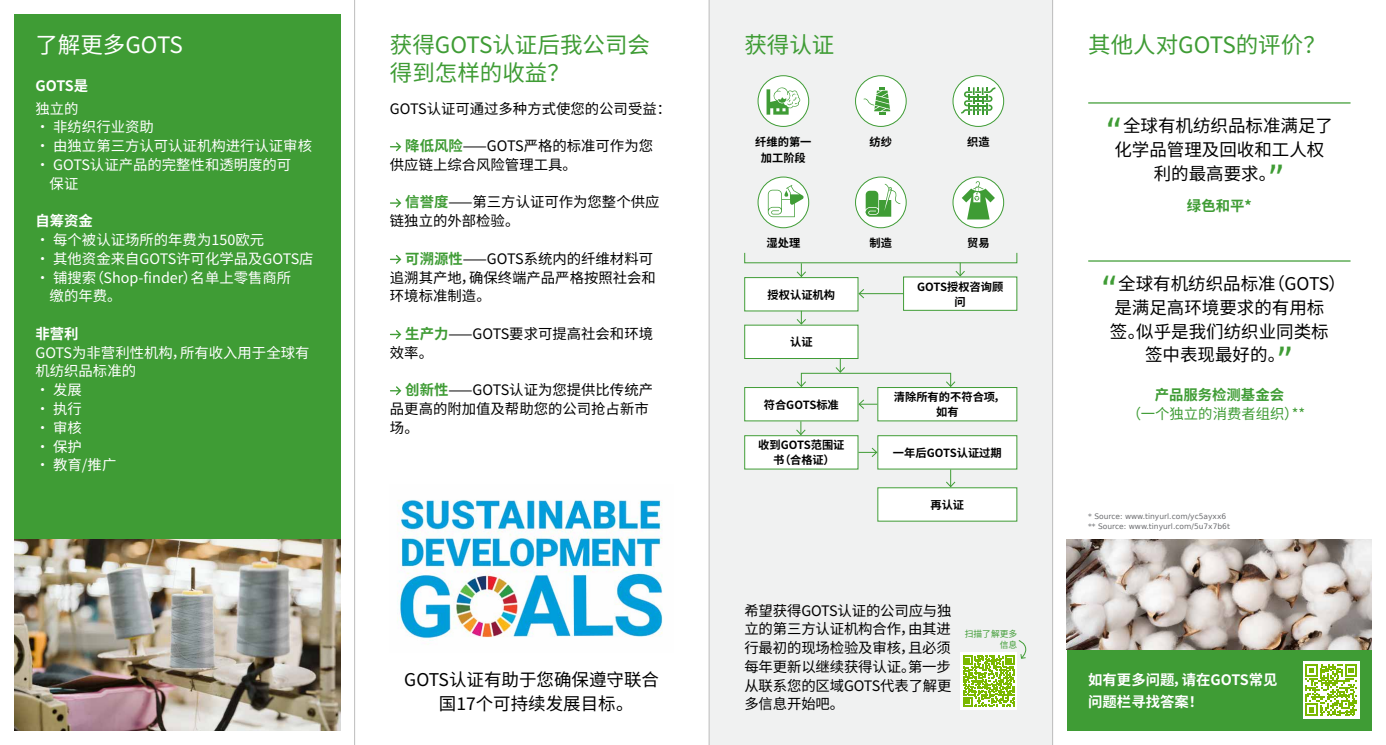
<style>
.page{position:relative;width:1386px;height:745px;background:#fff}
.page>*{position:absolute;margin:0;border:0;box-sizing:border-box;transform-origin:0 0}
.t1{font:22.5px/27.5px "Noto Sans SC";color:#3f9c35}
.t2{font:22.5px "Noto Sans SC";color:#fff}
.t3{font:17.5px/23.8px "Noto Sans SC";color:#000;text-align:center}
.t4{font:14.38px/18.8px "Noto Sans SC";color:#000}
.t5{font:14.38px/18.8px "Noto Sans SC";color:#fff}
.t6{font:700 14.38px/22.5px "Noto Sans SC";color:#fff}
.t7{font:700 14.38px "Noto Sans SC";color:#3f9c35}
.t8{font:14.38px "Noto Sans SC";color:#3f9c35}
.t9{font:700 11.25px/15px "Noto Sans SC";color:#000;text-align:center}
.t10{font:8.75px/11.2px "Noto Sans SC";color:#3f9c35;text-align:right}
.t11{font:7.5px/9.4px "DejaVu Sans";color:#6d6e71}
.s1{font-weight:700;color:#3f9c35}
.s2{font-family:"DejaVu Sans Condensed";font-size:37.5px;color:#3f9c35}
</style>
<div class="page">
<div style="left:709px;top:0;width:343px;height:744px;background:#f0f1f1"></div>
<div style="left:14px;top:14px;width:326px;height:525px;background:#3f9c35"></div>
<div style="left:744px;top:277px;width:114px;height:34px;background:#fff"></div>
<div style="left:744px;top:277px;width:114px;height:34px;border:1px solid #3f9c35"></div>
<div style="left:744px;top:325px;width:114px;height:33px;background:#fff"></div>
<div style="left:744px;top:324px;width:114px;height:35px;border:1px solid #3f9c35"></div>
<div style="left:744px;top:387px;width:114px;height:33px;background:#fff"></div>
<div style="left:744px;top:387px;width:114px;height:34px;border:1px solid #3f9c35"></div>
<div style="left:744px;top:435px;width:114px;height:33px;background:#fff"></div>
<div style="left:744px;top:435px;width:114px;height:34px;border:1px solid #3f9c35"></div>
<div style="left:877px;top:435px;width:139px;height:33px;background:#fff"></div>
<div style="left:877px;top:435px;width:140px;height:34px;border:1px solid #3f9c35"></div>
<div style="left:877px;top:487px;width:139px;height:34px;background:#fff"></div>
<div style="left:877px;top:487px;width:140px;height:34px;border:1px solid #3f9c35"></div>
<div style="left:877px;top:387px;width:139px;height:33px;background:#fff"></div>
<div style="left:877px;top:387px;width:140px;height:34px;border:1px solid #3f9c35"></div>
<div style="left:903px;top:277px;width:113px;height:33px;background:#fff"></div>
<div style="left:744px;top:252px;width:273px;height:11px;border:1px solid #3f9c35"></div>
<div style="left:801px;top:372px;width:150px;height:14px;border:1px solid #3f9c35"></div>
<svg style="left:796px;top:380px;width:11px;height:7px"></svg>
<svg style="left:945px;top:380px;width:11px;height:7px"></svg>
<svg style="left:795px;top:263px;width:12px;height:14px"></svg>
<svg style="left:795px;top:310px;width:12px;height:15px"></svg>
<svg style="left:834px;top:359px;width:12px;height:14px"></svg>
<svg style="left:945px;top:469px;width:11px;height:18px"></svg>
<svg style="left:795px;top:421px;width:11px;height:14px"></svg>
<svg style="left:857px;top:398px;width:20px;height:11px"></svg>
<svg style="left:858px;top:446px;width:20px;height:12px"></svg>
<svg style="left:954px;top:262px;width:12px;height:15px"></svg>
<hr style="left:859px;top:293px;width:44px;height:1px;background:#3f9c35">
<svg style="left:857px;top:288px;width:8px;height:11px"></svg>
<svg style="left:960px;top:652px;width:57px;height:57px"></svg>
<svg style="left:963px;top:640px;width:63px;height:66px"></svg>
<img style="left:397px;top:500px;width:266px;height:141px">
<div style="left:1067px;top:649px;width:304px;height:81px;background:#3f9c35"></div>
<hr style="left:1088px;top:102px;width:262px;height:1px;background:#3f9c35">
<hr style="left:1088px;top:260px;width:262px;height:1px;background:#3f9c35">
<img style="left:1067px;top:539px;width:304px;height:110px">
<div style="left:1302px;top:661px;width:57px;height:57px;background:#fff"></div>
<svg style="left:1305px;top:664px;width:52px;height:51px"></svg>
<img style="left:14px;top:539px;width:326px;height:191px">
<svg style="left:390px;top:142px;width:11px;height:9px"></svg>
<svg style="left:390px;top:198px;width:11px;height:9px"></svg>
<svg style="left:390px;top:255px;width:11px;height:9px"></svg>
<svg style="left:390px;top:330px;width:11px;height:9px"></svg>
<svg style="left:390px;top:386px;width:11px;height:9px"></svg>
<div style="left:953px;top:76px;width:50px;height:50px;background:#fff;border-radius:50%"></div>
<svg style="left:961px;top:87px;width:34px;height:28px"></svg>
<div style="left:952px;top:75px;width:52px;height:52px;border:1px solid #3f9c35;border-radius:50%"></div>
<div style="left:855px;top:76px;width:51px;height:50px;background:#fff;border-radius:50%"></div>
<svg style="left:863px;top:87px;width:27px;height:28px"></svg>
<div style="left:855px;top:75px;width:51px;height:52px;border:1px solid #3f9c35;border-radius:50%"></div>
<div style="left:758px;top:76px;width:50px;height:50px;background:#fff;border-radius:50%"></div>
<svg style="left:766px;top:87px;width:35px;height:28px"></svg>
<div style="left:757px;top:75px;width:52px;height:52px;border:1px solid #3f9c35;border-radius:50%"></div>
<div style="left:953px;top:177px;width:50px;height:50px;background:#fff;border-radius:50%"></div>
<svg style="left:961px;top:181px;width:34px;height:38px"></svg>
<div style="left:952px;top:176px;width:52px;height:52px;border:1px solid #3f9c35;border-radius:50%"></div>
<div style="left:855px;top:177px;width:51px;height:50px;background:#fff;border-radius:50%"></div>
<svg style="left:865px;top:184px;width:35px;height:32px"></svg>
<div style="left:855px;top:176px;width:51px;height:52px;border:1px solid #3f9c35;border-radius:50%"></div>
<div style="left:758px;top:177px;width:50px;height:50px;background:#fff;border-radius:50%"></div>
<svg style="left:768px;top:185px;width:36px;height:32px"></svg>
<div style="left:757px;top:176px;width:52px;height:52px;border:1px solid #3f9c35;border-radius:50%"></div>
<hr style="left:1052px;top:0;width:1px;height:744px;background:#bcbcbc">
<hr style="left:709px;top:0;width:1px;height:744px;background:#bcbcbc">
<hr style="left:354px;top:0;width:1px;height:744px;background:#bcbcbc">
<h1 class="t2" style="left:35px;top:32px;width:149px">了解更多GOTS</h1>
<h1 class="t1" style="left:744px;top:32px;width:91px">获得认证</h1>
<h1 class="t1" style="left:390px;top:32px;width:262px">获得GOTS认证后我公司会得到怎样的收益？</h1>
<p class="t6" style="left:35px;top:75px;width:54px">GOTS是</p>
<p class="t5" style="left:35px;top:99px;width:45px">独立的</p>
<p class="t5" style="left:35px;top:118px;width:120px">• 非纺织行业资助</p>
<p class="t5" style="left:35px;top:137px;width:278px">• 由独立第三方认可认证机构进行认证审核</p>
<p class="t5" style="left:50px;top:155px;width:243px;text-indent:-14px">• GOTS认证产品的完整性和透明度的可保证</p>
<p class="t6" style="left:35px;top:210px;width:59px">自筹资金</p>
<p class="t5" style="left:35px;top:230px;width:230px">• 每个被认证场所的年费为150欧元</p>
<p class="t5" style="left:35px;top:249px;width:280px">• 其他资金来自GOTS许可化学品及GOTS店</p>
<p class="t5" style="left:50px;top:268px;width:243px;text-indent:-14px">• 铺搜索（Shop-finder）名单上零售商所缴的年费。</p>
<p class="t6" style="left:35px;top:322px;width:45px">非营利</p>
<p class="t5" style="left:35px;top:343px;width:275px">GOTS为非营利性机构，所有收入用于全球有机纺织品标准的</p>
<p class="t5" style="left:35px;top:380px;width:48px">• 发展</p>
<p class="t5" style="left:35px;top:399px;width:48px">• 执行</p>
<p class="t5" style="left:35px;top:418px;width:48px">• 审核</p>
<p class="t5" style="left:35px;top:437px;width:48px">• 保护</p>
<p class="t5" style="left:35px;top:455px;width:82px">• 教育/推广</p>
<p class="t4" style="left:390px;top:99px;width:283px">GOTS认证可通过多种方式使您的公司受益：</p>
<p class="t4" style="left:390px;top:137px;width:265px;text-indent:15px"><span class="s1">降低风险</span>⸺GOTS严格的标准可作为您供应链上综合风险管理工具。</p>
<p class="t4" style="left:390px;top:193px;width:271px;text-indent:15px"><span class="s1">信誉度</span>⸺第三方认证可作为您整个供应链独立的外部检验。</p>
<p class="t4" style="left:390px;top:249px;width:267px;text-indent:15px"><span class="s1">可溯源性</span>⸺GOTS系统内的纤维材料可追溯其产地，确保终端产品严格按照社会和环境标准制造。</p>
<p class="t4" style="left:390px;top:324px;width:265px;text-indent:15px"><span class="s1">生产力</span>⸺GOTS要求可提高社会和环境效率。</p>
<p class="t4" style="left:390px;top:380px;width:265px;text-indent:15px"><span class="s1">创新性</span>⸺GOTS认证为您提供比传统产品更高的附加值及帮助您的公司抢占新市场。</p>
<p class="t9" style="left:755px;top:134px;width:58px;line-height:16.2px">纤维的第一加工阶段</p>
<p class="t9" style="left:869px;top:135px;width:24px">纺纱</p>
<p class="t9" style="left:967px;top:135px;width:24px">织造</p>
<p class="t9" style="left:766px;top:236px;width:35px">湿处理</p>
<p class="t9" style="left:869px;top:236px;width:24px">制造</p>
<p class="t9" style="left:967px;top:236px;width:24px">贸易</p>
<p class="t9" style="left:917px;top:279px;width:88px">GOTS授权咨询顾问</p>
<p class="t9" style="left:767px;top:287px;width:69px">授权认证机构</p>
<p class="t9" style="left:790px;top:335px;width:24px">认证</p>
<p class="t9" style="left:894px;top:389px;width:112px">清除所有的不符合项，如有</p>
<p class="t9" style="left:764px;top:397px;width:77px">符合GOTS标准</p>
<p class="t9" style="left:758px;top:437px;width:88px">收到GOTS范围证书（合格证）</p>
<p class="t9" style="left:893px;top:445px;width:110px">一年后GOTS认证过期</p>
<p class="t9" style="left:930px;top:497px;width:35px">再认证</p>
<p class="t3" style="left:404px;top:667px;width:256px">GOTS认证有助于您确保遵守联合国17个可持续发展目标。</p>
<p class="t4" style="left:744px;top:601px;width:209px;text-align:justify">希望获得GOTS认证的公司应与独立的第三方认证机构合作，由其进行最初的现场检验及审核，且必须每年更新以继续获得认证。第一步从联系您的区域GOTS代表了解更多信息开始吧。</p>
<p class="t10" style="left:964px;top:628px;width:54px">扫描了解更多信息</p>
<h1 class="t1" style="left:1088px;top:32px;width:239px">其他人对GOTS的评价？</h1>
<p class="t3" style="left:1105px;top:114px;width:229px"><span class="s2">“</span>全球有机纺织品标准满足了化学品管理及回收和工人权利的最高要求。<span class="s2">”</span></p>
<p class="t7" style="left:1187px;top:198px;width:66px">绿色和平*</p>
<p class="t3" style="left:1100px;top:272px;width:247px"><span class="s2">“</span>全球有机纺织品标准（GOTS）是满足高环境要求的有用标<br>签。似乎是我们纺织业同类标<br>签中表现最好的。<span class="s2">”</span></p>
<p class="t7" style="left:1154px;top:386px;width:131px">产品服务检测基金会</p>
<p class="t8" style="left:1126px;top:405px;width:180px">（一个独立的消费者组织）**</p>
<p class="t11" style="left:1088px;top:511px;width:143px">* Source: www.tinyurl.com/yc5ayxx6 ** Source: www.tinyurl.com/5u7x7b6t</p>
<p class="t6" style="left:1088px;top:668px;width:191px">如有更多问题，请在GOTS常见问题栏寻找答案！</p>
</div>
